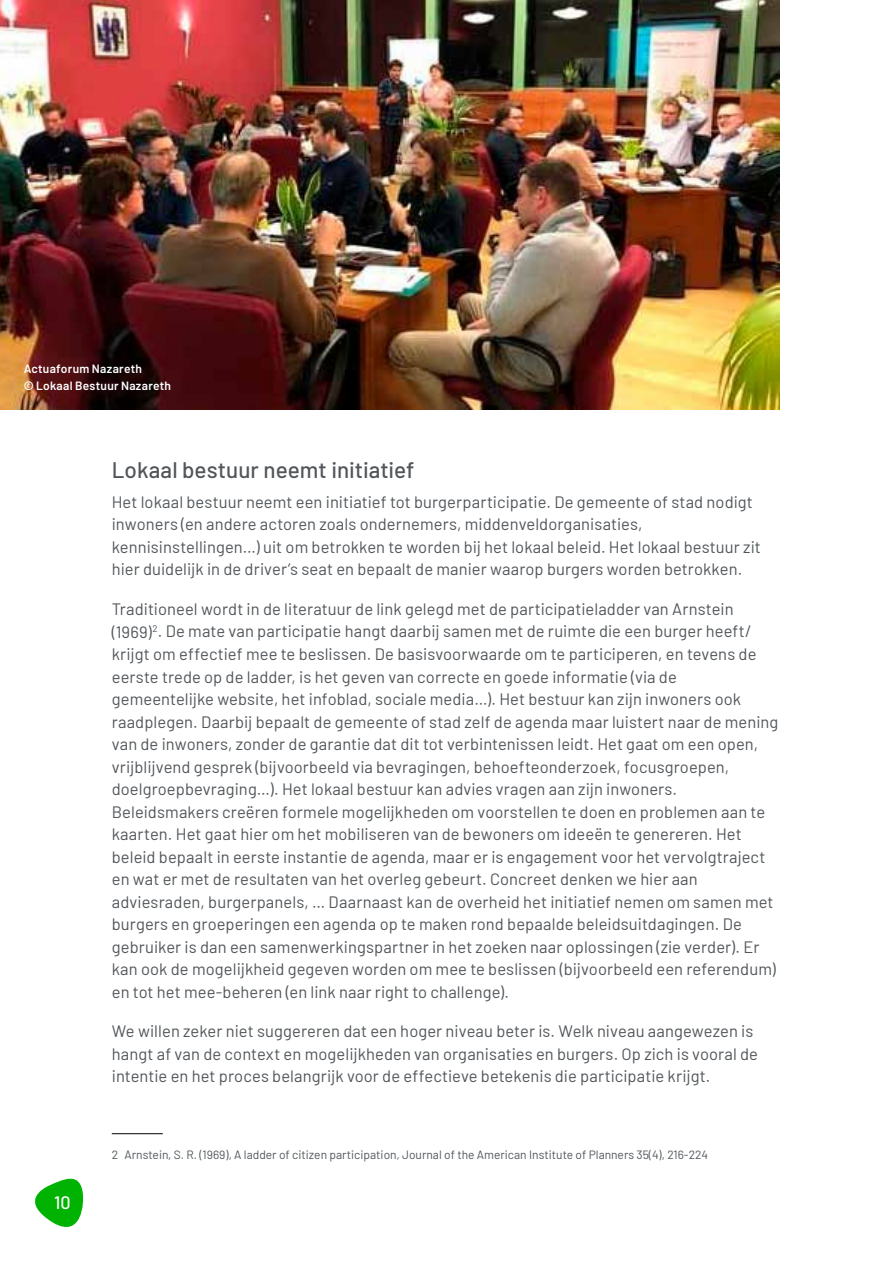
<style>
.page{position:relative;width:893px;height:1263px;background:#fff}
.page>*{position:absolute;margin:0;border:0;box-sizing:border-box;transform-origin:0 0}
.t1{font:500 22.5px "Barlow";color:#51565a}
.t2{font:500 18px "Barlow";color:#fff}
.t3{font:16.5px/22.5px "Barlow";letter-spacing:.005em;color:#51565a}
.t4{font:12px "Barlow";color:#51565a}
.t5{font:600 12px/16.5px "Barlow";letter-spacing:.02em;color:#fff}
.s1{font-style:italic}
</style>
<div class="page">
<hr style="left:112px;top:1133px;width:51px;height:1px;background:#000">
<img style="left:0;top:0;width:779px;height:410px">
<svg style="left:35px;top:1178px;width:49px;height:49px"></svg>
<p class="t5" style="left:24px;top:360px;width:149px">Actuaforum Nazareth<br>© Lokaal Bestuur Nazareth</p>
<h1 class="t1" style="left:112px;top:454px;width:304px">Lokaal bestuur neemt initiatief</h1>
<p class="t3" style="left:112px;top:489px;width:651px">Het lokaal bestuur neemt een initiatief tot burgerparticipatie. De gemeente of stad nodigt inwoners (en andere actoren zoals ondernemers, middenveldorganisaties, kennisinstellingen…) uit om betrokken te worden bij het lokaal beleid. Het lokaal bestuur zit hier duidelijk in de driver’s seat en bepaalt de manier waarop burgers worden betrokken.</p>
<p class="t3" style="left:112px;top:596px;width:668px">Traditioneel wordt in de literatuur de link gelegd met de participatieladder van Arnstein (1969)<sup>2</sup>. De mate van participatie hangt daarbij samen met de ruimte die een burger heeft/ krijgt om effectief mee te beslissen. De basisvoorwaarde om te participeren, en tevens de eerste trede op de ladder, is het geven van correcte en goede informatie (via de gemeentelijke website, het infoblad, sociale media…). Het bestuur kan zijn inwoners ook raadplegen. Daarbij bepaalt de gemeente of stad zelf de agenda maar luistert naar de mening van de inwoners, zonder de garantie dat dit tot verbintenissen leidt. Het gaat om een open, vrijblijvend gesprek (bijvoorbeeld via bevragingen, behoefteonderzoek, focusgroepen, doelgroepbevraging…). Het lokaal bestuur kan advies vragen aan zijn inwoners.<br>Beleidsmakers creëren formele mogelijkheden om voorstellen te doen en problemen aan te kaarten. Het gaat hier om het mobiliseren van de bewoners om ideeën te genereren. Het beleid bepaalt in eerste instantie de agenda, maar er is engagement voor het vervolgtraject en wat er met de resultaten van het overleg gebeurt. Concreet denken we hier aan adviesraden, burgerpanels, … Daarnaast kan de overheid het initiatief nemen om samen met burgers en groeperingen een agenda op te maken rond bepaalde beleidsuitdagingen. De gebruiker is dan een samenwerkingspartner in het zoeken naar oplossingen (zie verder). Er kan ook de mogelijkheid gegeven worden om mee te beslissen (bijvoorbeeld een referendum) en tot het mee-beheren (en link naar right to challenge).</p>
<p class="t3" style="left:112px;top:1019px;width:648px">We willen zeker niet suggereren dat een hoger niveau beter is. Welk niveau aangewezen is hangt af van de context en mogelijkheden van organisaties en burgers. Op zich is vooral de intentie en het proces belangrijk voor de effectieve betekenis die participatie krijgt.</p>
<p class="t2" style="left:54px;top:1189px;width:18px">10</p>
<p class="t4" style="left:112px;top:1146px;width:598px">2 Arnstein, S. R. (1969), A ladder of citizen participation<span class="s1">,</span> Journal of the American Institute of Planners 35(4), 216-224</p>
</div>
